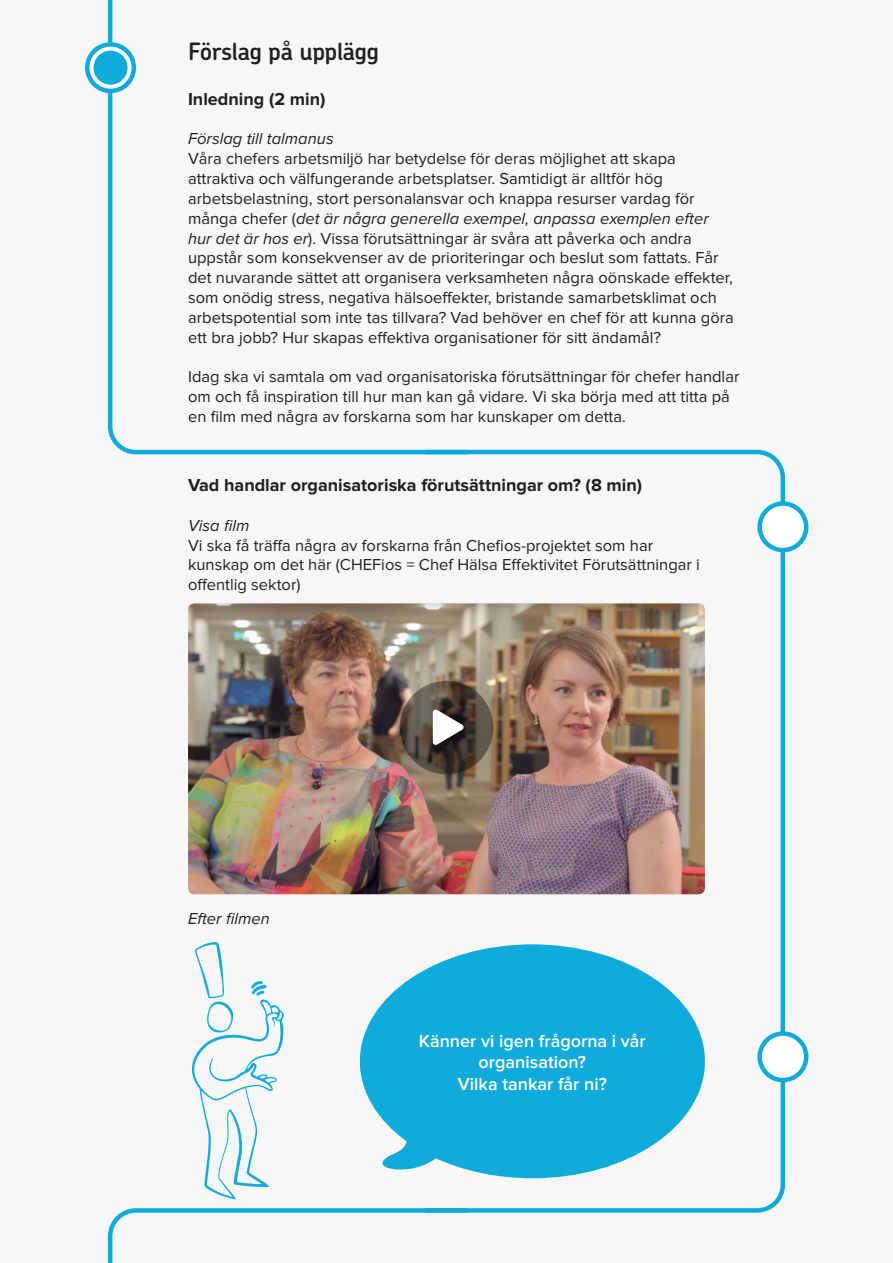
<style>
.page{position:relative;width:893px;height:1263px;background:#f7f7f7}
.page>*{position:absolute;margin:0;border:0;box-sizing:border-box;transform-origin:0 0}
.t1{font:600 24px "Chevin Pro";letter-spacing:-.02em;color:#231f20}
.t2{font:700 18px "Proxima Nova";color:#231f20}
.t3{font:600 18px/21.6px "Proxima Nova";color:#fff;text-align:center}
.t4{font:16.5px/19.8px "Proxima Nova";color:#231f20}
.t5{font:italic 16.5px "Proxima Nova";color:#231f20}
.s1{font-style:italic}
</style>
<div class="page">
<svg style="left:107px;top:0;width:314px;height:455px"></svg>
<svg style="left:421px;top:449px;width:366px;height:764px"></svg>
<div style="left:760px;top:504px;width:46px;height:46px;background:#fff;border-radius:50%"></div>
<div style="left:757px;top:501px;width:51px;height:51px;border:4px solid #0fabdd;border-radius:50%"></div>
<div style="left:760px;top:1033px;width:46px;height:47px;background:#fff;border-radius:50%"></div>
<div style="left:757px;top:1031px;width:51px;height:51px;border:4px solid #0fabdd;border-radius:50%"></div>
<svg style="left:87px;top:44px;width:47px;height:47px"></svg>
<div style="left:85px;top:42px;width:51px;height:51px;border:4px solid #0fabdd;border-radius:50%"></div>
<div style="left:94px;top:51px;width:34px;height:34px;background:#0fabdd;border-radius:50%"></div>
<svg style="left:107px;top:1206px;width:365px;height:57px"></svg>
<img style="left:188px;top:603px;width:517px;height:291px">
<div style="left:400px;top:681px;width:93px;height:93px;background:#000;border-radius:47px;opacity:.4"></div>
<svg style="left:433px;top:709px;width:31px;height:36px"></svg>
<svg style="left:192px;top:942px;width:92px;height:258px"></svg>
<svg style="left:360px;top:944px;width:345px;height:234px;fill:#0fabdd"></svg>
<p class="t1" style="left:188px;top:36px;width:193px">Förslag på upplägg</p>
<p class="t2" style="left:188px;top:89px;width:139px">Inledning (2 min)</p>
<p class="t5" style="left:188px;top:130px;width:147px">Förslag till talmanus</p>
<p class="t4" style="left:188px;top:149px;width:547px">Våra chefers arbetsmiljö har betydelse för deras möjlighet att skapa attraktiva och välfungerande arbetsplatser. Samtidigt är alltför hög arbetsbelastning, stort personalansvar och knappa resurser vardag för många chefer (<span class="s1">det är några generella exempel, anpassa exemplen efter hur det är hos er</span>). Vissa förutsättningar är svåra att påverka och andra uppstår som konsekvenser av de prioriteringar och beslut som fattats. Får det nuvarande sättet att organisera verksamheten några oönskade effekter, som onödig stress, negativa hälsoeffekter, bristande samarbetsklimat och arbetspotential som inte tas tillvara? Vad behöver en chef för att kunna göra ett bra jobb? Hur skapas effektiva organisationer för sitt ändamål?</p>
<p class="t4" style="left:188px;top:367px;width:553px">Idag ska vi samtala om vad organisatoriska förutsättningar för chefer handlar om och få inspiration till hur man kan gå vidare. Vi ska börja med att titta på en film med några av forskarna som har kunskaper om detta.</p>
<p class="t2" style="left:188px;top:475px;width:456px">Vad handlar organisatoriska förutsättningar om? (8 min)</p>
<p class="t5" style="left:188px;top:516px;width:63px">Visa film</p>
<p class="t4" style="left:188px;top:536px;width:513px">Vi ska få träffa några av forskarna från Chefios-projektet som har kunskap om det här (CHEFios = Chef Hälsa Effektivitet Förutsättningar i offentlig sektor)</p>
<p class="t5" style="left:188px;top:910px;width:83px">Efter filmen</p>
<p class="t3" style="left:419px;top:1030px;width:228px">Känner vi igen frågorna i vår organisation?<br>Vilka tankar får ni?</p>
</div>
